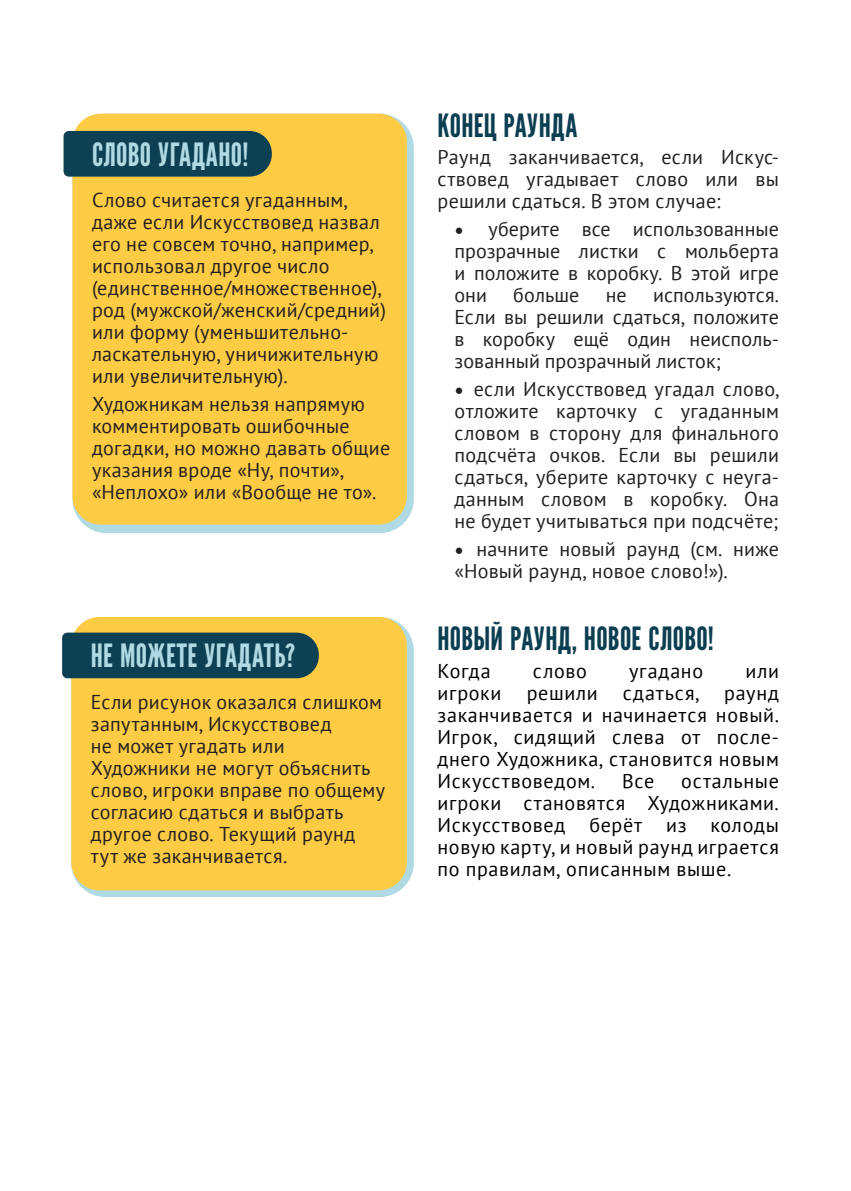
<style>
.page{position:relative;width:851px;height:1191px;background:#fff}
.page>*{position:absolute;margin:0;border:0;box-sizing:border-box;transform-origin:0 0}
.t1{font:32px "League Gothic";letter-spacing:.01em;color:#0b3e51}
.t2{font:32px "League Gothic";letter-spacing:.01em;color:#b0dae3}
.t3{font:20px/22px "PT Sans";letter-spacing:.015em;color:#231f20;text-align:justify}
.t4{font:20px/22px "PT Sans";letter-spacing:.035em;color:#000;text-align:justify}
.s1{font-family:"Minion Pro";font-size:24px}
</style>
<div class="page">
<div style="left:72px;top:114px;width:342px;height:419px;background:#b0dae3;border-radius:34px"></div>
<div style="left:72px;top:114px;width:335px;height:410px;background:#fecb45;border-radius:28px"></div>
<div style="left:64px;top:131px;width:208px;height:46px;background:#0e4053"></div>
<div style="left:71px;top:617px;width:343px;height:280px;background:#b0dae3;border-radius:34px"></div>
<div style="left:71px;top:617px;width:336px;height:273px;background:#fecb45;border-radius:28px"></div>
<div style="left:62px;top:632px;width:257px;height:46px;background:#0e4053"></div>
<p class="t2" style="left:92px;top:136px;width:158px">СЛОВО УГАДАНО!</p>
<p class="t3" style="left:92px;top:189px;width:295px;text-align:left">Слово считается угаданным, даже если Искусствовед назвал его не совсем точно, например, использовал другое число (единственное/множественное), род (мужской/женский/средний) или форму (уменьшительно&shy;ласкательную, уничижительную или увеличительную).</p>
<p class="t3" style="left:92px;top:392px;width:299px;text-align:left">Художникам нельзя напрямую комментировать ошибочные догадки, но можно давать общие указания вроде «Ну, почти», «Неплохо» или «Вообще не то».</p>
<p class="t2" style="left:91px;top:637px;width:206px">НЕ МОЖЕТЕ УГАДАТЬ?</p>
<p class="t3" style="left:91px;top:690px;width:296px;text-align:left">Если рисунок оказался слишком запутанным, Искусствовед<br>не может угадать или<br>Художники не могут объяснить слово, игроки вправе по общему согласию сдаться и выбрать другое слово. Текущий раунд тут же заканчивается.</p>
<p class="t1" style="left:437px;top:107px;width:141px">КОНЕЦ РАУНДА</p>
<p class="t3" style="left:437px;top:146px;width:343px">Раунд заканчивается, если Искус&shy;ствовед угадывает слово или вы решили сдаться. В этом случае:</p>
<p class="t3" style="left:454px;top:217px;width:326px"><span class="s1">•</span> уберите все использованные прозрачные листки с мольберта и положите в коробку. В этой игре они</p>
<p class="t3" style="left:513px;top:283px;width:68px">больше</p>
<p class="t3" style="left:605px;top:283px;width:23px">не</p>
<p class="t3" style="left:454px;top:283px;width:326px;text-indent:198px">используются.<br>Если вы решили сдаться, положите в коробку ещё один неисполь&shy;зованный прозрачный листок;</p>
<p class="t3" style="left:454px;top:377px;width:326px"><span class="s1">•</span> если Искусствовед угадал слово, отложите карточку с угаданным словом в сторону для финального подсчёта очков. Если вы решили сдаться, уберите карточку с неуга&shy;данным словом в коробку. Она не будет учитываться при подсчёте;</p>
<p class="t3" style="left:454px;top:537px;width:326px"><span class="s1">•</span> начните новый раунд (см. ниже «Новый раунд, новое слово!»).</p>
<p class="t1" style="left:437px;top:620px;width:278px">НОВЫЙ РАУНД, НОВОЕ СЛОВО!</p>
<p class="t4" style="left:437px;top:659px;width:55px">Когда</p>
<p class="t4" style="left:533px;top:659px;width:55px">слово</p>
<p class="t4" style="left:629px;top:659px;width:75px">угадано</p>
<p class="t4" style="left:745px;top:659px;width:35px">или</p>
<p class="t4" style="left:437px;top:681px;width:66px">игроки</p>
<p class="t4" style="left:526px;top:681px;width:73px">решили</p>
<p class="t4" style="left:623px;top:681px;width:78px">сдаться,</p>
<p class="t4" style="left:437px;top:681px;width:343px;text-indent:287px">раунд заканчивается и начинается новый.<br>Игрок, сидящий слева от после&shy;днего Художника, становится новым Искусствоведом.</p>
<p class="t4" style="left:622px;top:769px;width:33px">Все</p>
<p class="t4" style="left:437px;top:769px;width:343px;text-indent:244px">остальные игроки становятся Художниками.<br>Искусствовед берёт из колоды новую карту, и новый раунд играется по правилам, описанным выше.</p>
</div>
